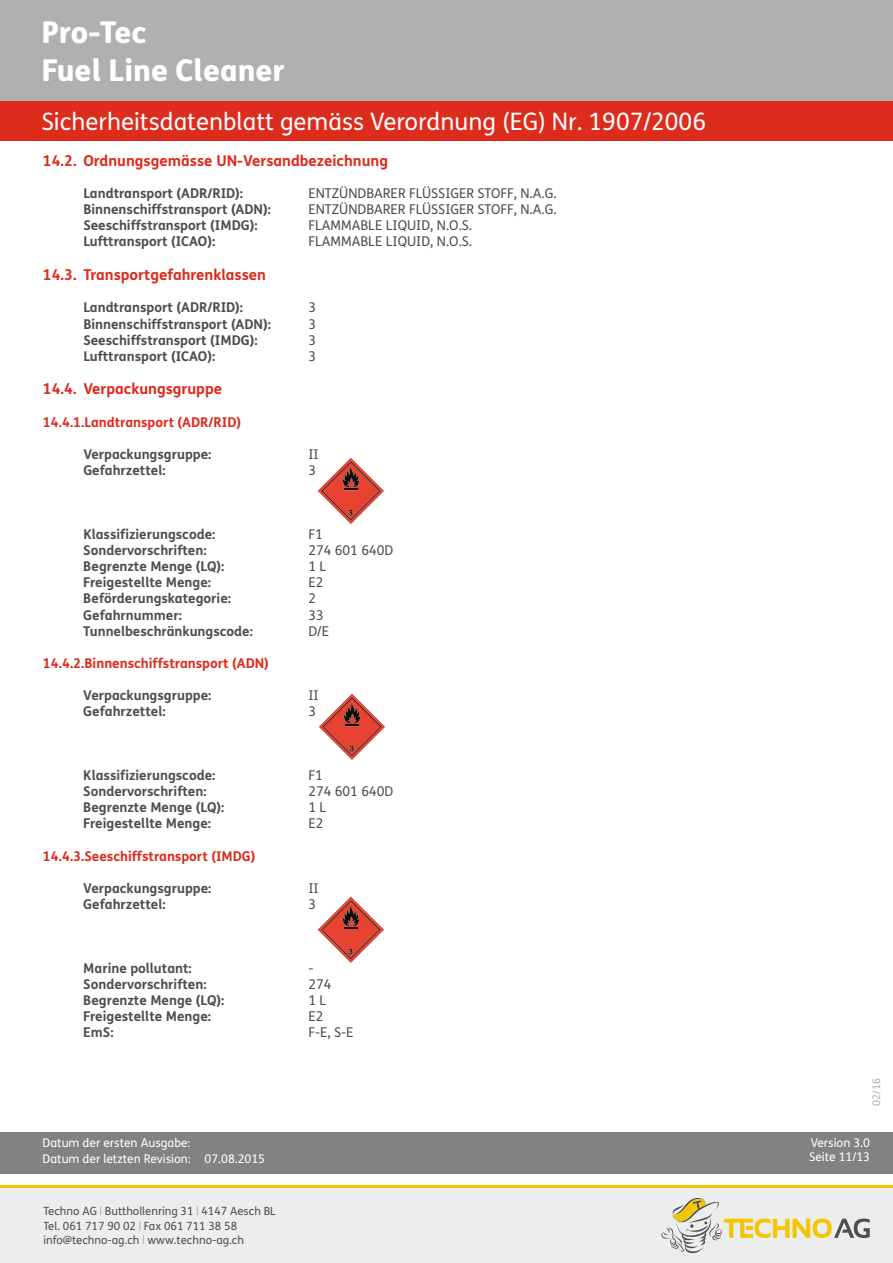
<style>
.page{position:relative;width:893px;height:1263px;background:#fff}
.page>*{position:absolute;margin:0;border:0;box-sizing:border-box;transform-origin:0 0}
.t1{font:700 30px/37.7px "FS Me";color:#fff}
.t2{font:24px "FS Me";color:#fff}
.t3{font:700 15px "FS Me";color:#dd2b1c}
.t4{font:700 13.5px "FS Me";color:#4e4e4d}
.t5{font:13.5px "FS Me";color:#4e4e4d}
.t6{font:700 13.5px "FS Me";color:#dd2b1c}
.t7{font:12px/14.2px "FS Me";color:#fff}
.t8{font:11.4px/14.4px "FS Me";color:#4e4e4d}
.t9{font:10.5px "FS Me";color:#afb0b0}
.t10{font:8.1px "FS Me";color:#999}
</style>
<div class="page">
<div style="left:0;top:1132px;width:893px;height:41px;background:#818281"></div>
<div style="left:0;top:1185px;width:893px;height:78px;background:#eceded"></div>
<hr style="left:0;top:1185px;width:893px;height:3px;background:#f5c600">
<div style="left:0;top:0;width:893px;height:102px;background:#afb0b0"></div>
<div style="left:0;top:102px;width:893px;height:39px;background:#dd2b1c"></div>
<svg style="left:661px;top:1198px;width:209px;height:55px"></svg>
<svg style="left:318px;top:458px;width:66px;height:66px"></svg>
<svg style="left:319px;top:694px;width:66px;height:66px"></svg>
<svg style="left:318px;top:896px;width:66px;height:67px"></svg>
<h1 class="t1" style="left:42px;top:17px;width:245px">Pro-Tec<br>Fuel Line Cleaner</h1>
<h2 class="t2" style="left:42px;top:112px;width:666px">Sicherheitsdatenblatt gemäss Verordnung (EG) Nr. 1907/2006</h2>
<p class="t3" style="left:43px;top:154px;width:347px">14.2. Ordnungsgemässe UN-Versandbezeichnung</p>
<p class="t4" style="left:83px;top:188px;width:161px">Landtransport (ADR/RID):</p>
<p class="t5" style="left:308px;top:188px;width:250px">ENTZÜNDBARER FLÜSSIGER STOFF, N.A.G.</p>
<p class="t4" style="left:83px;top:204px;width:189px">Binnenschiffstransport (ADN):</p>
<p class="t5" style="left:308px;top:204px;width:250px">ENTZÜNDBARER FLÜSSIGER STOFF, N.A.G.</p>
<p class="t4" style="left:83px;top:220px;width:176px">Seeschiffstransport (IMDG):</p>
<p class="t5" style="left:308px;top:220px;width:165px">FLAMMABLE LIQUID, N.O.S.</p>
<p class="t4" style="left:83px;top:236px;width:133px">Lufttransport (ICAO):</p>
<p class="t5" style="left:308px;top:236px;width:165px">FLAMMABLE LIQUID, N.O.S.</p>
<p class="t3" style="left:43px;top:269px;width:225px">14.3. Transportgefahrenklassen</p>
<p class="t4" style="left:83px;top:302px;width:161px">Landtransport (ADR/RID):</p>
<p class="t5" style="left:308px;top:302px;width:9px">3</p>
<p class="t4" style="left:83px;top:318px;width:189px">Binnenschiffstransport (ADN):</p>
<p class="t5" style="left:308px;top:318px;width:9px">3</p>
<p class="t4" style="left:83px;top:334px;width:176px">Seeschiffstransport (IMDG):</p>
<p class="t5" style="left:308px;top:334px;width:9px">3</p>
<p class="t4" style="left:83px;top:350px;width:133px">Lufttransport (ICAO):</p>
<p class="t5" style="left:308px;top:350px;width:9px">3</p>
<p class="t3" style="left:43px;top:383px;width:181px">14.4. Verpackungsgruppe</p>
<p class="t6" style="left:43px;top:417px;width:200px">14.4.1.Landtransport (ADR/RID)</p>
<p class="t4" style="left:83px;top:449px;width:130px">Verpackungsgruppe:</p>
<p class="t5" style="left:308px;top:449px;width:12px">II</p>
<p class="t4" style="left:83px;top:465px;width:84px">Gefahrzettel:</p>
<p class="t5" style="left:308px;top:465px;width:9px">3</p>
<p class="t4" style="left:83px;top:529px;width:134px">Klassifizierungscode:</p>
<p class="t5" style="left:308px;top:529px;width:16px">F1</p>
<p class="t4" style="left:83px;top:545px;width:125px">Sondervorschriften:</p>
<p class="t5" style="left:308px;top:545px;width:86px">274 601 640D</p>
<p class="t4" style="left:83px;top:561px;width:143px">Begrenzte Menge (LQ):</p>
<p class="t5" style="left:308px;top:561px;width:19px">1 L</p>
<p class="t4" style="left:83px;top:577px;width:129px">Freigestellte Menge:</p>
<p class="t5" style="left:308px;top:577px;width:17px">E2</p>
<p class="t4" style="left:83px;top:593px;width:149px">Beförderungskategorie:</p>
<p class="t5" style="left:308px;top:593px;width:9px">2</p>
<p class="t4" style="left:83px;top:609px;width:100px">Gefahrnummer:</p>
<p class="t5" style="left:308px;top:609px;width:17px">33</p>
<p class="t4" style="left:83px;top:625px;width:171px">Tunnelbeschränkungscode:</p>
<p class="t5" style="left:308px;top:625px;width:22px">D/E</p>
<p class="t6" style="left:43px;top:658px;width:228px">14.4.2.Binnenschiffstransport (ADN)</p>
<p class="t4" style="left:83px;top:690px;width:130px">Verpackungsgruppe:</p>
<p class="t5" style="left:308px;top:690px;width:12px">II</p>
<p class="t4" style="left:83px;top:706px;width:84px">Gefahrzettel:</p>
<p class="t5" style="left:308px;top:706px;width:9px">3</p>
<p class="t4" style="left:83px;top:770px;width:134px">Klassifizierungscode:</p>
<p class="t5" style="left:308px;top:770px;width:16px">F1</p>
<p class="t4" style="left:83px;top:786px;width:125px">Sondervorschriften:</p>
<p class="t5" style="left:308px;top:786px;width:86px">274 601 640D</p>
<p class="t4" style="left:83px;top:802px;width:143px">Begrenzte Menge (LQ):</p>
<p class="t5" style="left:308px;top:802px;width:19px">1 L</p>
<p class="t4" style="left:83px;top:818px;width:129px">Freigestellte Menge:</p>
<p class="t5" style="left:308px;top:818px;width:17px">E2</p>
<p class="t6" style="left:43px;top:850px;width:214px">14.4.3.Seeschiffstransport (IMDG)</p>
<p class="t4" style="left:83px;top:882px;width:130px">Verpackungsgruppe:</p>
<p class="t5" style="left:308px;top:882px;width:12px">II</p>
<p class="t4" style="left:83px;top:898px;width:84px">Gefahrzettel:</p>
<p class="t5" style="left:308px;top:898px;width:9px">3</p>
<p class="t4" style="left:83px;top:963px;width:110px">Marine pollutant:</p>
<p class="t5" style="left:308px;top:963px;width:7px">-</p>
<p class="t4" style="left:83px;top:979px;width:125px">Sondervorschriften:</p>
<p class="t5" style="left:308px;top:979px;width:25px">274</p>
<p class="t4" style="left:83px;top:995px;width:143px">Begrenzte Menge (LQ):</p>
<p class="t5" style="left:308px;top:995px;width:19px">1 L</p>
<p class="t4" style="left:83px;top:1011px;width:129px">Freigestellte Menge:</p>
<p class="t5" style="left:308px;top:1011px;width:17px">E2</p>
<p class="t4" style="left:83px;top:1027px;width:32px">EmS:</p>
<p class="t5" style="left:308px;top:1027px;width:47px">F-E, S-E</p>
<p class="t7" style="left:43px;top:1136px;width:224px;line-height:15.8px">Datum der ersten Ausgabe:<br>Datum der letzten Revision: 07.08.2015</p>
<p class="t8" style="left:43px;top:1205px;width:234px">Techno AG Butthollenring 31 4147 Aesch BL<br>Tel. 061 717 90 02 Fax 061 711 38 58 info@techno-ag.ch www.techno-ag.ch</p>
<p class="t10" style="left:100px;top:1207px;width:4px">|</p>
<p class="t10" style="left:196px;top:1207px;width:4px">|</p>
<p class="t10" style="left:139px;top:1221px;width:4px">|</p>
<p class="t10" style="left:142px;top:1236px;width:4px">|</p>
<p class="t9" style="left:872px;top:1106px;width:29px;rotate:-90deg">02/16</p>
<p class="t7" style="left:809px;top:1137px;width:62px">Version 3.0<br>Seite 11/13</p>
</div>
